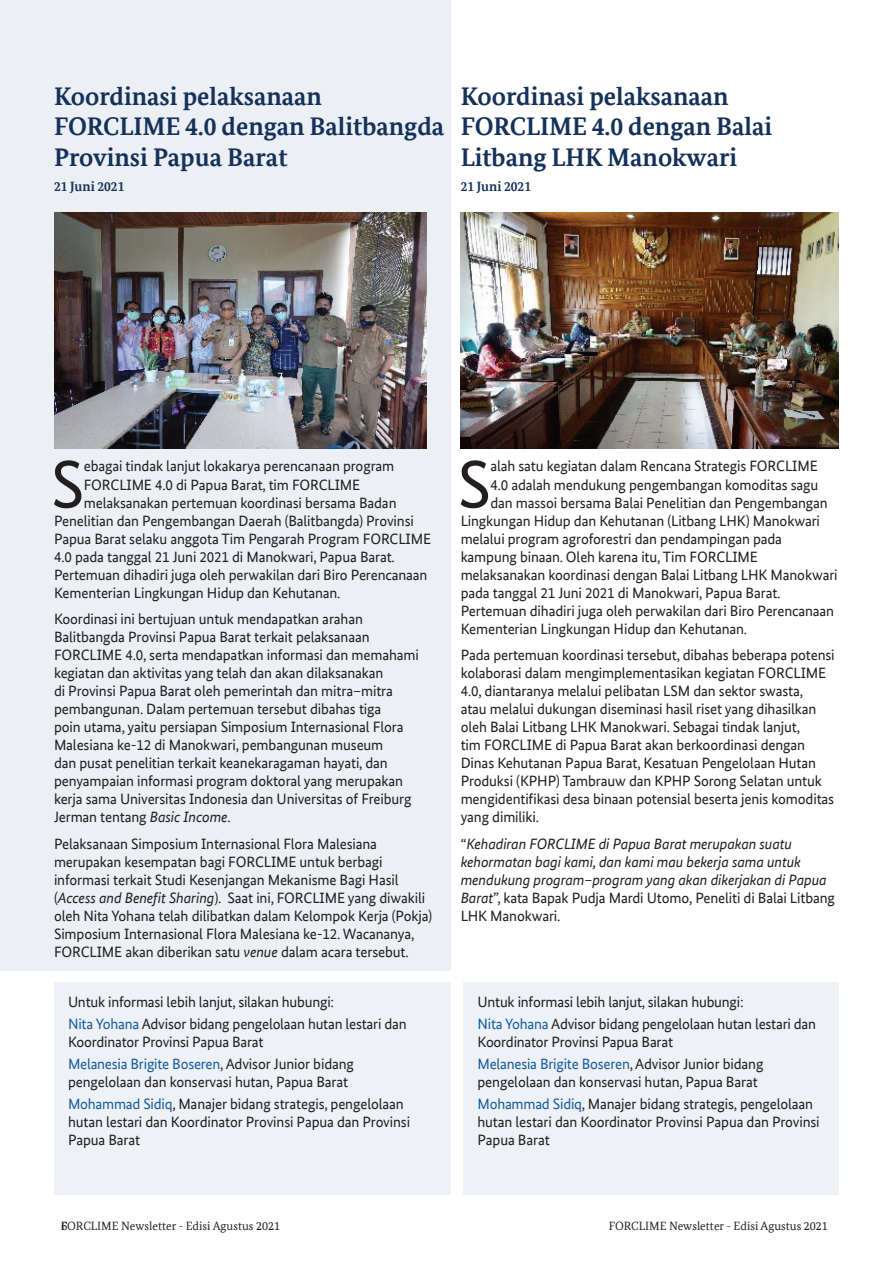
<style>
.page{position:relative;width:893px;height:1263px;background:#fff}
.page>*{position:absolute;margin:0;border:0;box-sizing:border-box;transform-origin:0 0}
.t1{font:67.2px "Bundes Sans Office";color:#231f20}
.t2{font:700 25.5px/30.6px "Bundes Serif Office";color:#153159}
.t3{font:15px/18px "Bundes Sans Office";letter-spacing:-.01em;color:#231f20}
.t4{font:italic 15px/18px "Bundes Sans Office";letter-spacing:-.01em;color:#231f20}
.t5{font:700 13.5px "Bundes Serif Office";color:#153159}
.t6{font:12px "Bundes Serif Office";color:#231f20}
.s1{font-style:italic}
.s2{color:#175d9e}
.s3{font-style:normal}
</style>
<div class="page">
<div style="left:0;top:0;width:451px;height:970px;background:#ecf0f5"></div>
<div style="left:54px;top:982px;width:397px;height:213px;background:#eef2f7"></div>
<div style="left:463px;top:982px;width:376px;height:213px;background:#eef2f7"></div>
<img style="left:54px;top:212px;width:373px;height:236px">
<img style="left:461px;top:212px;width:378px;height:236px">
<h2 class="t2" style="left:54px;top:81px;width:392px">Koordinasi pelaksanaan<br>FORCLIME 4.0 dengan Balitbangda<br>Provinsi Papua Barat</h2>
<h2 class="t2" style="left:461px;top:81px;width:313px">Koordinasi pelaksanaan<br>FORCLIME 4.0 dengan Balai<br>Litbang LHK Manokwari</h2>
<p class="t5" style="left:54px;top:178px;width:72px">21 Juni 2021</p>
<p class="t5" style="left:461px;top:178px;width:72px">21 Juni 2021</p>
<h1 class="t1" style="left:51px;top:446px;width:35px">S</h1>
<p class="t3" style="left:84px;top:457px;width:312px">ebagai tindak lanjut lokakarya perencanaan program</p>
<p class="t3" style="left:84px;top:475px;width:278px">FORCLIME 4.0 di Papua Barat, tim FORCLIME</p>
<p class="t3" style="left:84px;top:493px;width:314px">melaksanakan pertemuan koordinasi bersama Badan</p>
<p class="t3" style="left:54px;top:511px;width:361px">Penelitian dan Pengembangan Daerah (Balitbangda) Provinsi</p>
<p class="t3" style="left:54px;top:529px;width:379px">Papua Barat selaku anggota Tim Pengarah Program FORCLIME</p>
<p class="t3" style="left:54px;top:547px;width:342px">4.0 pada tanggal 21 Juni 2021 di Manokwari, Papua Barat.</p>
<p class="t3" style="left:54px;top:565px;width:375px">Pertemuan dihadiri juga oleh perwakilan dari Biro Perencanaan</p>
<p class="t3" style="left:54px;top:583px;width:288px">Kementerian Lingkungan Hidup dan Kehutanan.</p>
<p class="t3" style="left:54px;top:610px;width:366px">Koordinasi ini bertujuan untuk mendapatkan arahan Balitbangda Provinsi Papua Barat terkait pelaksanaan FORCLIME 4.0, serta mendapatkan informasi dan memahami kegiatan dan aktivitas yang telah dan akan dilaksanakan<br>di Provinsi Papua Barat oleh pemerintah dan mitra–mitra pembangunan. Dalam pertemuan tersebut dibahas tiga<br>poin utama, yaitu persiapan Simposium Internasional Flora Malesiana ke-12 di Manokwari, pembangunan museum<br>dan pusat penelitian terkait keanekaragaman hayati, dan penyampaian informasi program doktoral yang merupakan kerja sama Universitas Indonesia dan Universitas of Freiburg Jerman tentang <span class="s1">Basic Income</span>.</p>
<p class="t3" style="left:54px;top:834px;width:380px">Pelaksanaan Simposium Internasional Flora Malesiana merupakan kesempatan bagi FORCLIME untuk berbagi informasi terkait Studi Kesenjangan Mekanisme Bagi Hasil (<span class="s1">Access and Benefit Sharing</span>). Saat ini, FORCLIME yang diwakili oleh Nita Yohana telah dilibatkan dalam Kelompok Kerja (Pokja)<br>Simposium Internasional Flora Malesiana ke-12. Wacananya, FORCLIME akan diberikan satu <span class="s1">venue</span> dalam acara tersebut.</p>
<p class="t3" style="left:68px;top:990px;width:340px;line-height:22.2px">Untuk informasi lebih lanjut, silakan hubungi:<br><span class="s2">Nita Yohana</span> Advisor bidang pengelolaan hutan lestari dan</p>
<p class="t3" style="left:68px;top:1031px;width:287px;line-height:22.2px">Koordinator Provinsi Papua Barat<br><span class="s2">Melanesia Brigite Boseren</span>, Advisor Junior bidang</p>
<p class="t3" style="left:68px;top:1071px;width:337px;line-height:22.2px">pengelolaan dan konservasi hutan, Papua Barat<br><span class="s2">Mohammad Sidiq</span>, Manajer bidang strategis, pengelolaan</p>
<p class="t3" style="left:68px;top:1113px;width:344px">hutan lestari dan Koordinator Provinsi Papua dan Provinsi<br>Papua Barat</p>
<h1 class="t1" style="left:457px;top:446px;width:35px">S</h1>
<p class="t3" style="left:490px;top:457px;width:329px">alah satu kegiatan dalam Rencana Strategis FORCLIME</p>
<p class="t3" style="left:490px;top:475px;width:330px">4.0 adalah mendukung pengembangan komoditas sagu</p>
<p class="t3" style="left:490px;top:493px;width:339px">dan massoi bersama Balai Penelitian dan Pengembangan</p>
<p class="t3" style="left:461px;top:511px;width:361px">Lingkungan Hidup dan Kehutanan (Litbang LHK) Manokwari</p>
<p class="t3" style="left:461px;top:529px;width:323px">melalui program agroforestri dan pendampingan pada</p>
<p class="t3" style="left:461px;top:547px;width:299px">kampung binaan. Oleh karena itu, Tim FORCLIME</p>
<p class="t3" style="left:461px;top:565px;width:378px">melaksanakan koordinasi dengan Balai Litbang LHK Manokwari</p>
<p class="t3" style="left:461px;top:583px;width:321px">pada tanggal 21 Juni 2021 di Manokwari, Papua Barat.</p>
<p class="t3" style="left:461px;top:601px;width:375px">Pertemuan dihadiri juga oleh perwakilan dari Biro Perencanaan</p>
<p class="t3" style="left:461px;top:619px;width:288px">Kementerian Lingkungan Hidup dan Kehutanan.</p>
<p class="t3" style="left:461px;top:646px;width:375px">Pada pertemuan koordinasi tersebut, dibahas beberapa potensi kolaborasi dalam mengimplementasikan kegiatan FORCLIME 4.0, diantaranya melalui pelibatan LSM dan sektor swasta,<br>atau melalui dukungan diseminasi hasil riset yang dihasilkan oleh Balai Litbang LHK Manokwari. Sebagai tindak lanjut,<br>tim FORCLIME di Papua Barat akan berkoordinasi dengan Dinas Kehutanan Papua Barat, Kesatuan Pengelolaan Hutan Produksi (KPHP) Tambrauw dan KPHP Sorong Selatan untuk mengidentifikasi desa binaan potensial beserta jenis komoditas yang dimiliki.</p>
<p class="t4" style="left:461px;top:834px;width:376px"><span class="s3">“</span>Kehadiran FORCLIME di Papua Barat merupakan suatu kehormatan bagi kami, dan kami mau bekerja sama untuk mendukung program–program yang akan dikerjakan di Papua Barat<span class="s3">”, kata Bapak Pudja Mardi Utomo, Peneliti di Balai Litbang LHK Manokwari.</span></p>
<p class="t3" style="left:478px;top:990px;width:340px;line-height:22.2px">Untuk informasi lebih lanjut, silakan hubungi:<br><span class="s2">Nita Yohana</span> Advisor bidang pengelolaan hutan lestari dan</p>
<p class="t3" style="left:478px;top:1031px;width:287px;line-height:22.2px">Koordinator Provinsi Papua Barat<br><span class="s2">Melanesia Brigite Boseren</span>, Advisor Junior bidang</p>
<p class="t3" style="left:478px;top:1071px;width:337px;line-height:22.2px">pengelolaan dan konservasi hutan, Papua Barat<br><span class="s2">Mohammad Sidiq</span>, Manajer bidang strategis, pengelolaan</p>
<p class="t3" style="left:478px;top:1113px;width:344px">hutan lestari dan Koordinator Provinsi Papua dan Provinsi<br>Papua Barat</p>
<p class="t6" style="left:61px;top:1219px;width:221px">FORCLIME Newsletter - Edisi Agustus 2021</p>
<p class="t6" style="left:62px;top:1219px;width:7px">6</p>
<p class="t6" style="left:609px;top:1219px;width:221px">FORCLIME Newsletter - Edisi Agustus 2021</p>
</div>
